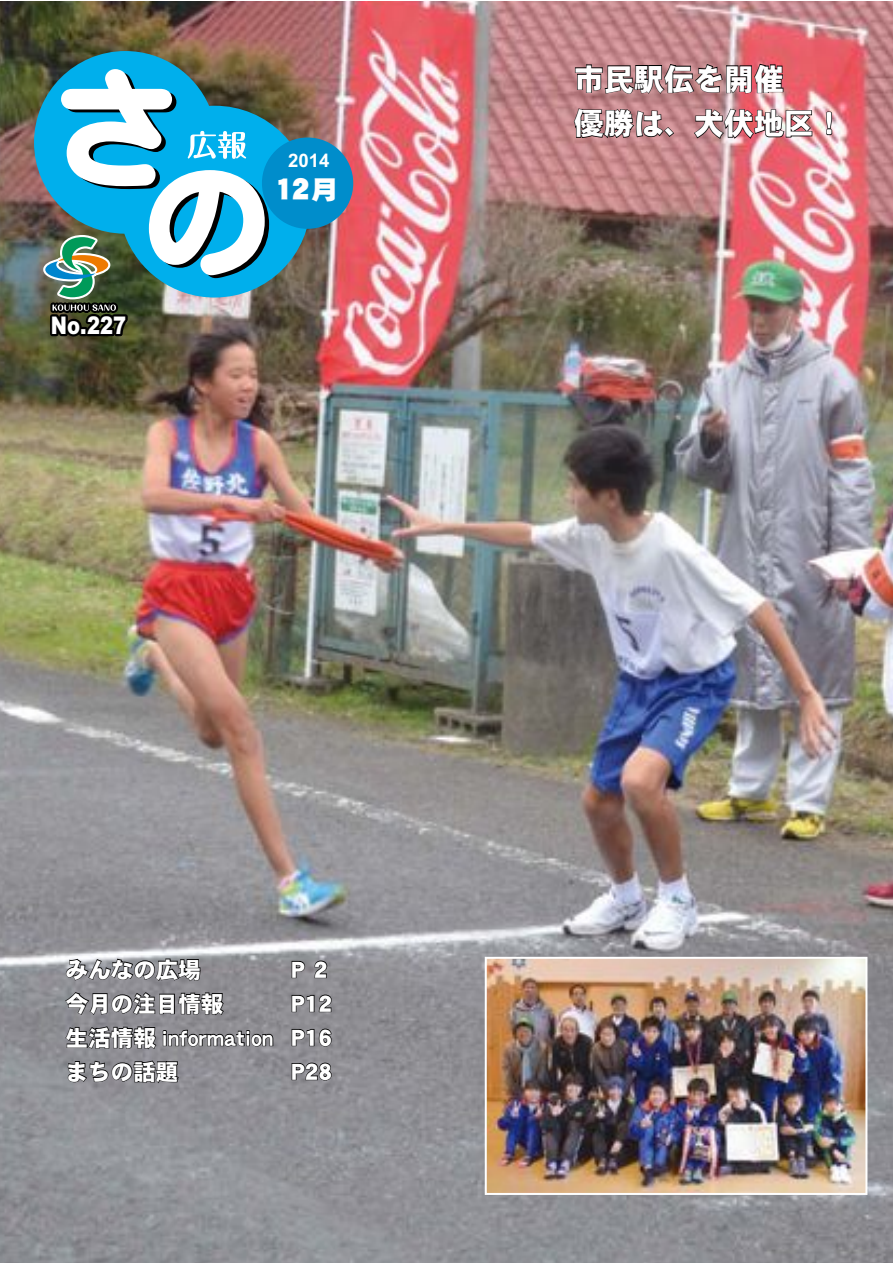
<style>
.page{position:relative;width:893px;height:1263px;background:#fff}
.page>*{position:absolute;margin:0;border:0;box-sizing:border-box;transform-origin:0 0}
.t1{font:33px "DF Gothic Std W12 90 msp RKSJ H";color:#fff}
.t2{font:30px/44.7px "DFHS Gothic Std W9";color:#fff}
.t3{font:900 24.3px "Arial";color:#fff;scale:.8 1}
.t4{font:22.5px/34px "DFHS Gothic Std W9";color:#fff;text-align:justify}
.t5{font:700 18.6px "Arial";color:#fff}
.s1{font-size:25.5px}
</style>
<div class="page">
<img style="left:0;top:1px;width:892px;height:1262px">
<svg style="left:34px;top:51px;width:277px;height:246px;background:#557473"></svg>
<div style="left:262px;top:138px;width:91px;height:91px;background:#008dcb;border-radius:50%"></div>
<img style="left:37px;top:69px;width:232px;height:272px">
<svg style="left:291px;top:960px;width:15px;height:19px"></svg>
<svg style="left:314px;top:960px;width:14px;height:19px"></svg>
<svg style="left:291px;top:994px;width:42px;height:19px"></svg>
<svg style="left:291px;top:1028px;width:41px;height:19px"></svg>
<svg style="left:64px;top:958px;width:210px;height:126px;background:#747378"></svg>
<svg style="left:291px;top:1062px;width:41px;height:19px"></svg>
<img style="left:488px;top:960px;width:376px;height:232px">
<div style="left:485px;top:957px;width:382px;height:238px;border:2px solid #fff"></div>
<img style="left:574px;top:60px;width:210px;height:35px">
<svg style="left:573px;top:103px;width:102px;height:36px;background:#8f6366"></svg>
<img style="left:693px;top:108px;width:120px;height:32px">
<svg style="left:825px;top:111px;width:8px;height:25px"></svg>
<p class="t3" style="left:51px;top:308px;width:96px">No.227</p>
<p class="t5" style="left:288px;top:148px;width:43px">2014</p>
<h1 class="t1" style="left:274px;top:170px;width:64px">12<span class="s1">月</span></h1>
<h2 class="t2" style="left:574px;top:56px;width:271px">市民駅伝を開催<br>優勝は、犬伏地区！</h2>
<p class="t4" style="left:66px;top:952px;width:136px">みんなの広場</p>
<p class="t4" style="left:287px;top:952px;width:46px">Ｐ２</p>
<p class="t4" style="left:66px;top:986px;width:159px">今月の注目情報</p>
<p class="t4" style="left:66px;top:986px;width:272px;text-indent:221px">Ｐ１２生活情報 information Ｐ１６まちの話題</p>
<p class="t4" style="left:287px;top:1054px;width:51px">Ｐ２８</p>
</div>
